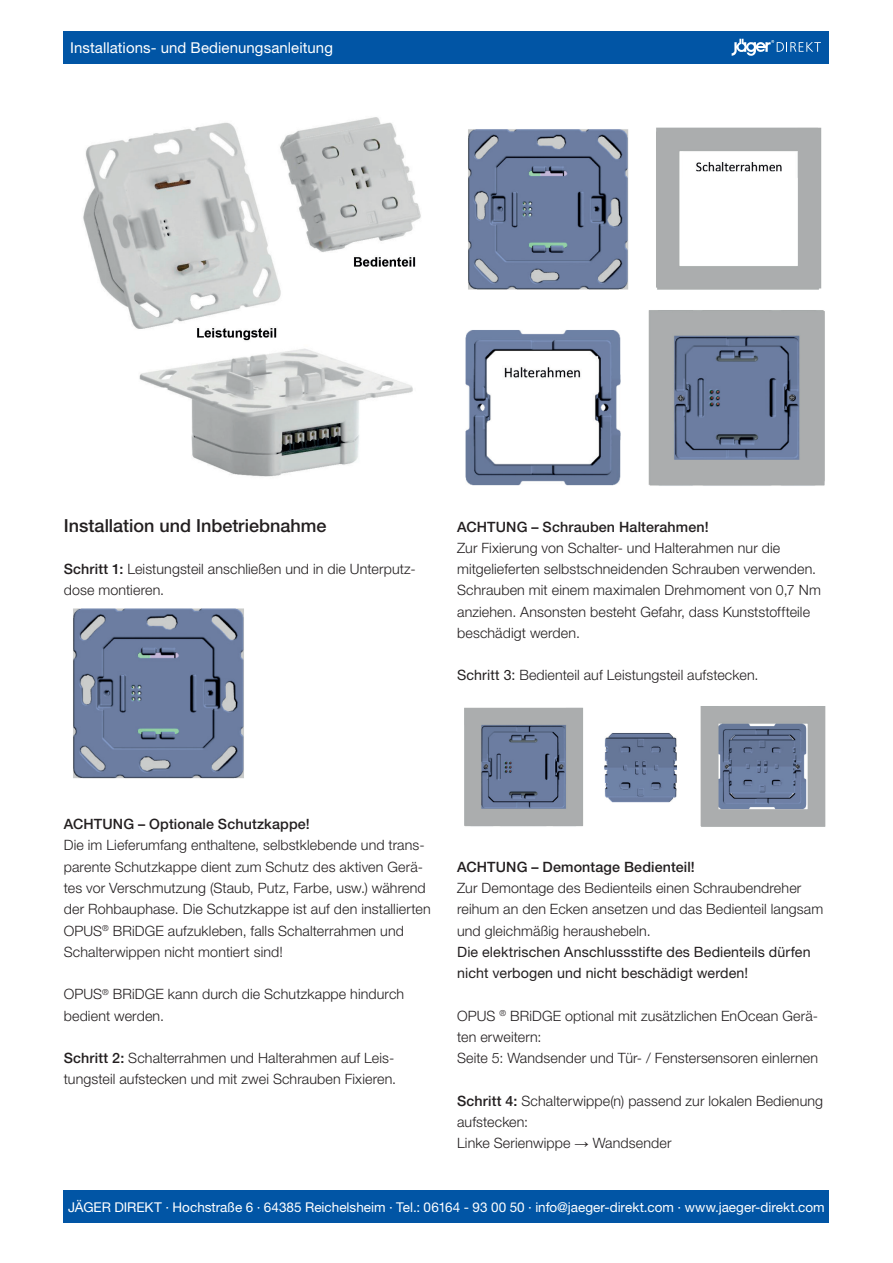
<style>
.page{position:relative;width:893px;height:1263px;background:#fff}
.page>*{position:absolute;margin:0;border:0;box-sizing:border-box;transform-origin:0 0}
.t1{font:500 18px "Helvetica Neue LT Pro";color:#231f20}
.t2{font:15px "Helvetica Neue LT Pro";letter-spacing:.005em;color:#fff}
.t3{font:300 14.25px/21.3px "Helvetica Neue LT Pro";letter-spacing:.01em;color:#231f20}
.t4{font:14.25px/21.3px "Helvetica Neue LT Pro";letter-spacing:.01em;color:#231f20}
.t5{font:500 14.25px "Helvetica Neue LT Pro";letter-spacing:.01em;color:#231f20}
.t6{font:13.5px "Helvetica Neue LT Pro";color:#fff}
.s1{font-weight:500}
.s2{font-weight:400}
.s3{font-family:"Arial Narrow";font-weight:400}
</style>
<div class="page">
<div style="left:64px;top:1191px;width:765px;height:32px;background:#0155a5"></div>
<div style="left:64px;top:31px;width:765px;height:33px;background:#0155a5"></div>
<svg style="left:732px;top:39px;width:89px;height:17px"></svg>
<img style="left:83px;top:117px;width:338px;height:360px">
<img style="left:73px;top:608px;width:171px;height:171px">
<img style="left:468px;top:127px;width:354px;height:163px">
<img style="left:465px;top:310px;width:360px;height:176px">
<img style="left:464px;top:706px;width:362px;height:121px">
<p class="t2" style="left:70px;top:38px;width:264px">Installations- und Bedienungsanleitung</p>
<p class="t1" style="left:64px;top:514px;width:264px">Installation und Inbetriebnahme</p>
<p class="t3" style="left:64px;top:558px;width:353px"><span class="s1">Schritt 1:</span> Leistungsteil anschließen und in die Unterputz&shy;dose montieren.</p>
<p class="t5" style="left:457px;top:518px;width:253px">ACHTUNG – Schrauben Halterahmen!</p>
<p class="t3" style="left:457px;top:537px;width:365px">Zur Fixierung von Schalter- und Halterahmen nur die mitgelieferten selbstschneidenden Schrauben verwenden.<br>Schrauben mit einem maximalen Drehmoment von 0,7 Nm anziehen. Ansonsten besteht Gefahr, dass Kunststoffteile beschädigt werden.</p>
<p class="t3" style="left:457px;top:664px;width:303px"><span class="s2">Schritt 3:</span> Bedienteil auf Leistungsteil aufstecken.</p>
<p class="t5" style="left:64px;top:815px;width:247px">ACHTUNG – Optionale Schutzkappe!</p>
<p class="t3" style="left:64px;top:834px;width:368px">Die im Lieferumfang enthaltene, selbstklebende und trans&shy;parente Schutzkappe dient zum Schutz des aktiven Gerä&shy;tes vor Verschmutzung (Staub, Putz, Farbe, usw.) während der Rohbauphase. Die Schutzkappe ist auf den installierten OPUS<sup>®</sup> BRiDGE aufzukleben, falls Schalterrahmen und Schalterwippen nicht montiert sind!</p>
<p class="t3" style="left:64px;top:983px;width:342px">OPUS<sup>®</sup> BRiDGE kann durch die Schutzkappe hindurch bedient werden.</p>
<p class="t3" style="left:64px;top:1047px;width:334px"><span class="s1">Schritt 2:</span> Schalterrahmen und Halterahmen auf Leis&shy;tungsteil aufstecken und mit zwei Schrauben Fixieren.</p>
<p class="t5" style="left:457px;top:858px;width:239px">ACHTUNG – Demontage Bedienteil!</p>
<p class="t3" style="left:457px;top:877px;width:368px">Zur Demontage des Bedienteils einen Schraubendreher reihum an den Ecken ansetzen und das Bedienteil langsam und gleichmäßig heraushebeln.</p>
<p class="t4" style="left:457px;top:941px;width:355px">Die elektrischen Anschlussstifte des Bedienteils dürfen nicht verbogen und nicht beschädigt werden!</p>
<p class="t3" style="left:457px;top:1004px;width:362px">OPUS <sup>®</sup> BRiDGE optional mit zusätzlichen EnOcean Gerä&shy;ten erweitern:<br>Seite 5: Wandsender und Tür- / Fenstersensoren einlernen</p>
<p class="t3" style="left:457px;top:1089px;width:367px"><span class="s1">Schritt 4:</span> Schalterwippe(n) passend zur lokalen Bedienung aufstecken:<br>Linke Serienwippe <span class="s3">→</span> Wandsender</p>
<p class="t6" style="left:68px;top:1199px;width:758px">JÄGER DIREKT · Hochstraße 6 · 64385 Reichelsheim · Tel.: 06164 - 93 00 50 · info@jaeger-direkt.com · www.jaeger-direkt.com</p>
</div>
